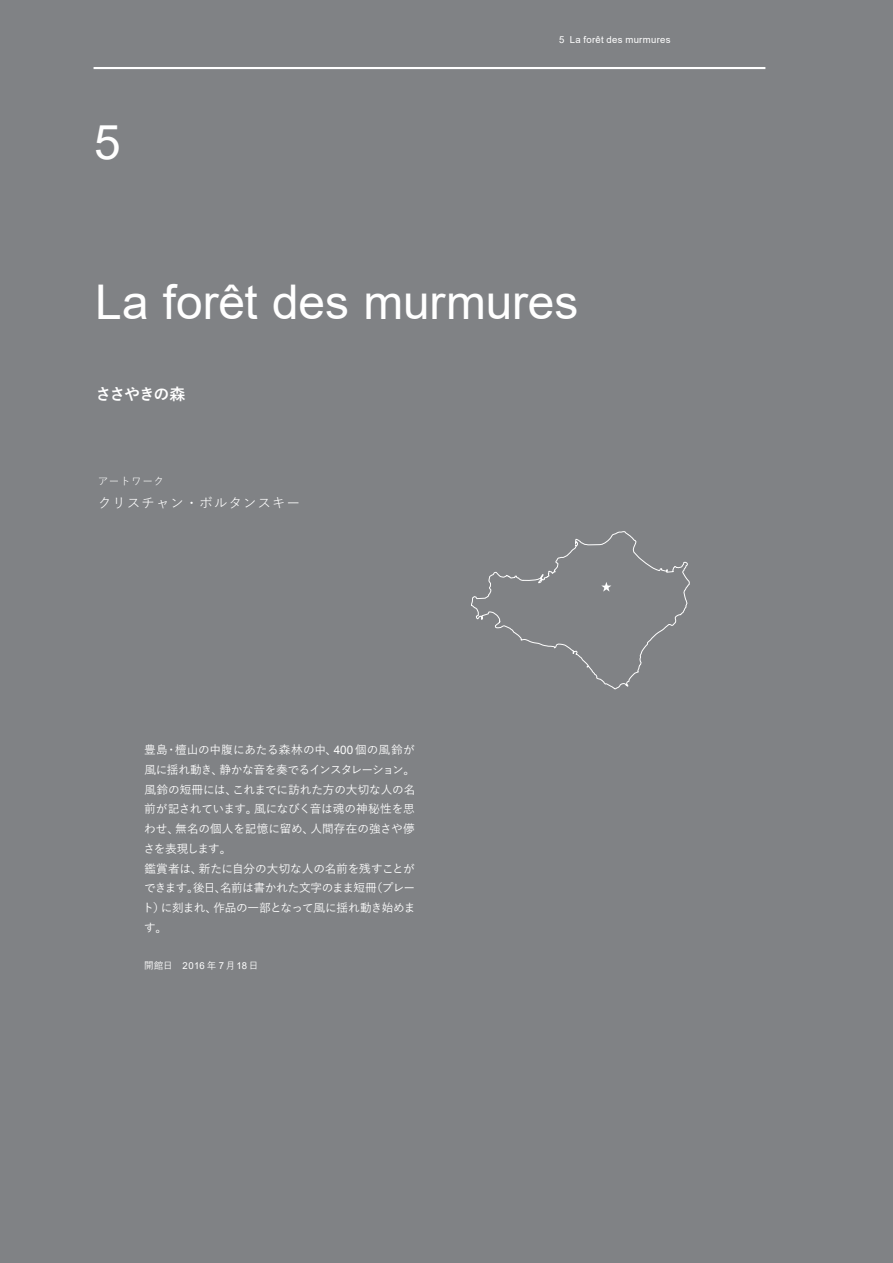
<style>
.page{position:relative;width:893px;height:1263px;background:#808285}
.page>*{position:absolute;margin:0;border:0;box-sizing:border-box;transform-origin:0 0}
.t1{font:47.85px "Arial";letter-spacing:-.005em;color:#fff}
.t2{font:700 15.9px "Yu Gothic";letter-spacing:-.07em;color:#fff}
.t3{font:13.8px "Yu Gothic";letter-spacing:.05em;color:#fff}
.t4{font:500 11.7px/19.6px "Yu Gothic";letter-spacing:-.025em;color:#fff}
.t5{font:10.65px "Yu Gothic";letter-spacing:.05em;color:#fff}
.t6{font:9.6px "Arial";letter-spacing:.03em;color:#fff}
.t7{font:500 9.6px "Yu Gothic";color:#fff}
.s1{font-family:"Arial";font-weight:400}
</style>
<div class="page">
<svg style="left:471px;top:531px;width:219px;height:158px"></svg>
<hr style="left:94px;top:67px;width:671px;height:2px;background:#fff">
<h1 class="t1" style="left:94px;top:110px;width:28px">5</h1>
<p class="t6" style="left:559px;top:33px;width:113px">5 La forêt des murmures</p>
<h1 class="t1" style="left:95px;top:269px;width:485px">La forêt des murmures</h1>
<h2 class="t2" style="left:96px;top:385px;width:91px">ささやきの森</h2>
<p class="t5" style="left:98px;top:471px;width:68px">アートワーク</p>
<p class="t3" style="left:98px;top:490px;width:204px">クリスチャン・ボルタンスキー</p>
<p class="t4" style="left:142px;top:739px;width:275px">豊島・檀山の中腹にあたる森林の中、<span class="s1">400</span>個の風鈴が風に揺れ動き、静かな音を奏でるインスタレーション。風鈴の短冊には、これまでに訪れた方の大切な人の名前が記されています。風になびく音は魂の神秘性を思わせ、無名の個人を記憶に留め、人間存在の強さや儚さを表現します。<br>鑑賞者は、新たに自分の大切な人の名前を残すことができます。後日、名前は書かれた文字のまま短冊（プレート）に刻まれ、作品の一部となって風に揺れ動き始めます。</p>
<p class="t7" style="left:144px;top:956px;width:115px">開館日　<span class="s1">2016</span> 年 <span class="s1">7</span> 月<span class="s1">18</span> 日</p>
</div>
